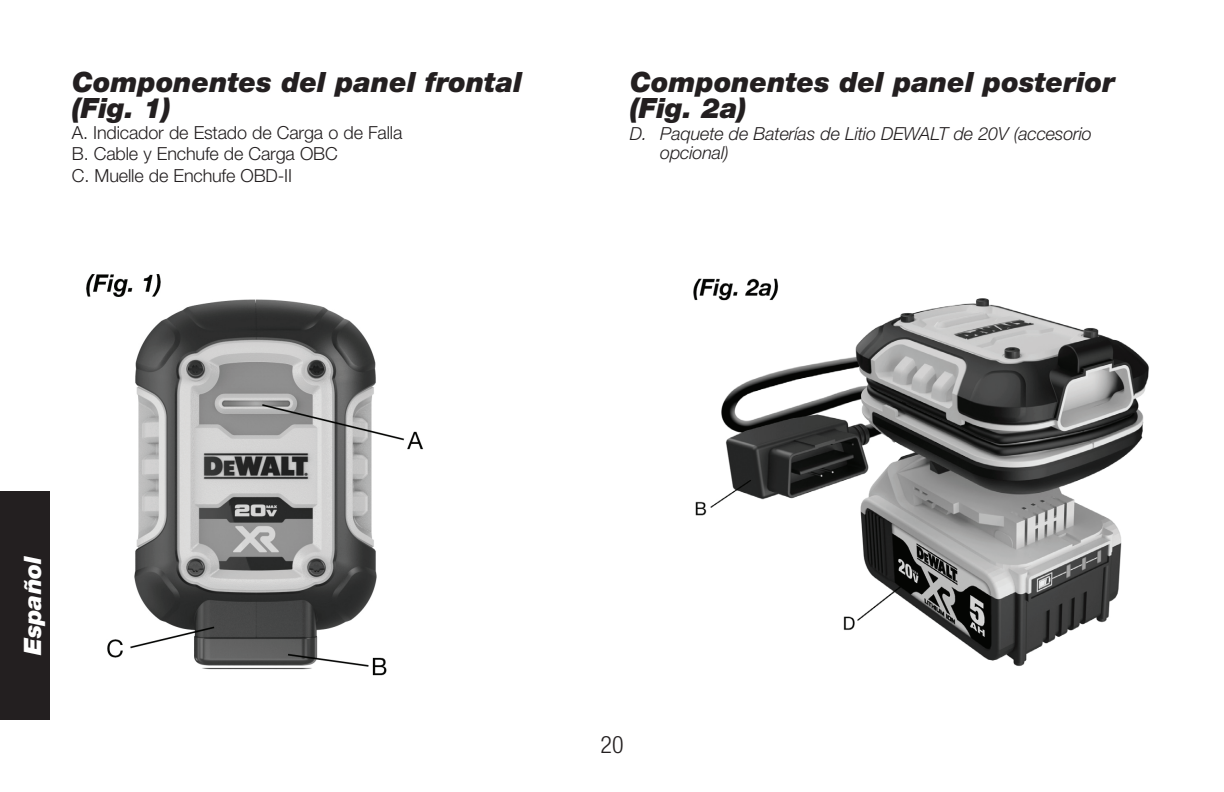
<style>
.page{position:relative;width:1224px;height:792px;background:#fff}
.page>*{position:absolute;margin:0;border:0;box-sizing:border-box;transform-origin:0 0}
.t1{font:italic 900 28px/26px "Helvetica Neue LT Std";color:#231f20}
.t2{font:italic 900 24px "Helvetica Neue LT Std";color:#fff}
.t3{font:300 condensed 24px "Helvetica Neue LT Std";color:#231f20}
.t4{font:300 18px/21.4px "Helvetica Neue LT Std";letter-spacing:-.01em;color:#231f20}
.t5{font:italic 300 18px/19.2px "Helvetica Neue LT Std";letter-spacing:-.01em;color:#231f20}
</style>
<div class="page">
<div style="left:0;top:492px;width:50px;height:228px;background:#231f20"></div>
<img style="left:86px;top:274px;width:338px;height:402px">
<img style="left:693px;top:278px;width:456px;height:388px">
<h1 class="t1" style="left:72px;top:69px;width:452px">Componentes del panel frontal (Fig. 1)</h1>
<p class="t4" style="left:72px;top:121px;width:332px">A. Indicador de Estado de Carga o de Falla<br>B. Cable y Enchufe de Carga OBC<br>C. Muelle de Enchufe OBD-II</p>
<h1 class="t1" style="left:630px;top:68px;width:486px">Componentes del panel posterior (Fig. 2a)</h1>
<p class="t5" style="left:660px;top:123px;width:433px;text-indent:-30px">D. Paquete de Baterías de Litio DEWALT de 20V (accesorio opcional)</p>
<h2 class="t2" style="left:18px;top:655px;width:101px;rotate:-90deg">Español</h2>
<h2 class="t3" style="left:600px;top:731px;width:25px">20</h2>
</div>
